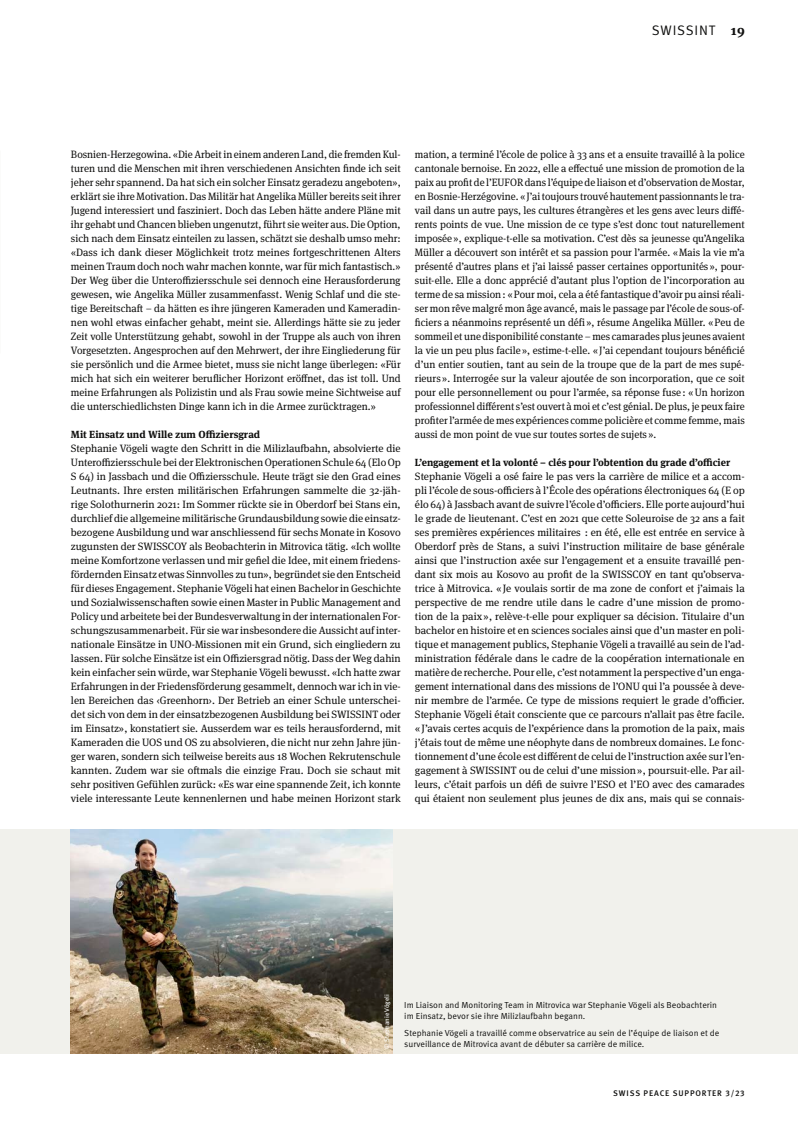
<style>
.page{position:relative;width:798px;height:1127px;background:#fff}
.page>*{position:absolute;margin:0;border:0;box-sizing:border-box;transform-origin:0 0}
.t1{font:13.75px "Meta Pro";letter-spacing:.06em;color:#0e0e0d}
._2_1_Grundtext{font:10.62px/14px "Meta Serif OT";color:#0e0e0d;text-align:justify}
._1_3_Untertitel{font:700 10.25px "Meta Serif OT";color:#0e0e0d}
._3_1_Legende{font:8.75px/11.2px "Meta Pro";color:#0e0e0d}
.t2{font:500 8.12px "Meta Pro";letter-spacing:.11em;color:#0e0e0d}
._3_7_Fotokredit{font:6.5px "Meta Pro";color:#fff}
.s1{font-family:"Meta Serif OT";font-weight:700}
</style>
<div class="page">
<div style="left:0;top:830px;width:797px;height:224px;background:#f1f1ec"></div>
<img style="left:71px;top:830px;width:321px;height:223px">
<p class="t1" style="left:651px;top:22px;width:94px">SWISSINT <span class="s1">19</span></p>
<p class="_2_1_Grundtext" style="left:71px;top:147px;width:331px">Bosnien--Herzegowina. «Die Arbeit in einem anderen Land, die fremden Kul&shy;turen und die Menschen mit ihren verschiedenen Ansichten finde ich seit jeher sehr spannend. Da hat sich ein solcher Einsatz geradezu angeboten», erklärt sie ihre Motivation. Das Militär hat Angelika Müller bereits seit ihrer Jugend interessiert und fasziniert. Doch das Leben hätte andere Pläne mit ihr gehabt und Chancen blieben ungenutzt, führt sie weiter aus. Die Option, sich nach dem Einsatz einteilen zu lassen, schätzt sie deshalb umso mehr: «Dass ich dank dieser Möglichkeit trotz meines fortgeschrittenen Alters meinen Traum doch noch wahr machen konnte, war für mich fantastisch.» Der Weg über die Unteroffiziersschule sei dennoch eine Herausforderung gewesen, wie Angelika Müller zusammenfasst. Wenig Schlaf und die ste&shy;tige Bereitschaft – da hätten es ihre jüngeren Kameraden und Kameradin&shy;nen wohl etwas einfacher gehabt, meint sie. Allerdings hätte sie zu jeder Zeit volle Unterstützung gehabt, sowohl in der Truppe als auch von ihren Vorgesetzten. Angesprochen auf den Mehrwert, der ihre Eingliederung für sie persönlich und die Armee bietet, muss sie nicht lange überlegen: «Für mich hat sich ein weiterer beruflicher Horizont eröffnet, das ist toll. Und meine Erfahrungen als Polizistin und als Frau sowie meine Sichtweise auf die unterschiedlichsten Dinge kann ich in die Armee zurücktragen.»</p>
<p class="_1_3_Untertitel" style="left:71px;top:428px;width:191px">Mit Einsatz und Wille zum Offiziersgrad</p>
<p class="_2_1_Grundtext" style="left:71px;top:441px;width:331px">Stephanie Vögeli wagte den Schritt in die Milizlaufbahn, absolvierte die Unteroffiziersschule bei der Elektronischen Operationen Schule 64 (Elo Op S 64) in Jassbach und die Offiziersschule. Heute trägt sie den Grad eines Leutnants. Ihre ersten militärischen Erfahrungen sammelte die 32-jäh&shy;rige Solothurnerin 2021: Im Sommer rückte sie in Oberdorf bei Stans ein, durchlief die allgemeine militärische Grundausbildung sowie die einsatz&shy;bezogene Ausbildung und war anschliessend für sechs Monate in Kosovo zugunsten der SWISSCOY als Beobachterin in Mitrovica tätig. «Ich wollte meine Komfortzone verlassen und mir gefiel die Idee, mit einem friedens&shy;fördernden Einsatz etwas Sinnvolles zu tun», begründet sie den Entscheid für dieses Engagement. Stephanie Vögeli hat einen Bachelor in Geschichte und Sozialwissenschaften sowie einen Master in Public Management and Policy und arbeitete bei der Bundesverwaltung in der internationalen For&shy;schungszusammenarbeit. Für sie war insbesondere die Aussicht auf inter&shy;nationale Einsätze in UNO-Missionen mit ein Grund, sich eingliedern zu lassen. Für solche Einsätze ist ein Offiziersgrad nötig. Dass der Weg dahin kein einfacher sein würde, war Stephanie Vögeli bewusst. «Ich hatte zwar Erfahrungen in der Friedensförderung gesammelt, dennoch war ich in vie&shy;len Bereichen das ‹Greenhorn›. Der Betrieb an einer Schule unterschei&shy;det sich von dem in der einsatzbezogenen Ausbildung bei SWISSINT oder im Einsatz», konstatiert sie. Ausserdem war es teils herausfordernd, mit Kameraden die UOS und OS zu absolvieren, die nicht nur zehn Jahre jün&shy;ger waren, sondern sich teilweise bereits aus 18 Wochen Rekrutenschule kannten. Zudem war sie oftmals die einzige Frau. Doch sie schaut mit sehr positiven Gefühlen zurück: «Es war eine spannende Zeit, ich konnte viele interessante Leute kennenlernen und habe meinen Horizont stark</p>
<p class="_2_1_Grundtext" style="left:415px;top:147px;width:331px">mation, a terminé l’école de police à 33 ans et a ensuite travaillé à la police cantonale bernoise. En 2022, elle a effectué une mission de promotion de la paix au profit de l’EUFOR dans l’équipe de liaison et d’observation de Mostar, en Bosnie-Herzégovine. « J’ai toujours trouvé hautement passionnants le tra&shy;vail dans un autre pays, les cultures étrangères et les gens avec leurs diffé&shy;rents points de vue. Une mission de ce type s’est donc tout naturellement imposée », explique-t-elle sa motivation. C’est dès sa jeunesse qu’Angelika Müller a découvert son intérêt et sa passion pour l’armée. « Mais la vie m’a présenté d’autres plans et j’ai laissé passer certaines opportunités », pour&shy;suit-elle. Elle a donc apprécié d’autant plus l’option de l’incorporation au terme de sa mission : « Pour moi, cela a été fantastique d’avoir pu ainsi réali&shy;ser mon rêve malgré mon âge avancé, mais le passage par l’école de sous-of&shy;ficiers a néanmoins représenté un défi », résume Angelika Müller. « Peu de sommeil et une disponibilité constante – mes camarades plus jeunes avaient la vie un peu plus facile », estime-t-elle. « J’ai cependant toujours bénéficié d’un entier soutien, tant au sein de la troupe que de la part de mes supé&shy;rieurs ». Interrogée sur la valeur ajoutée de son incorporation, que ce soit pour elle personnellement ou pour l’armée, sa réponse fuse : « Un horizon professionnel différent s’est ouvert à moi et c’est génial. De plus, je peux faire profiter l’armée de mes expériences comme policière et comme femme, mais aussi de mon point de vue sur toutes sortes de sujets ».</p>
<p class="_1_3_Untertitel" style="left:415px;top:456px;width:316px">L’engagement et la volonté – clés pour l’obtention du grade d’officier</p>
<p class="_2_1_Grundtext" style="left:415px;top:469px;width:331px">Stephanie Vögeli a osé faire le pas vers la carrière de milice et a accom&shy;pli l’école de sous-officiers à l’École des opérations électroniques 64 (E op élo 64) à Jassbach avant de suivre l’école d’officiers. Elle porte aujourd’hui le grade de lieutenant. C’est en 2021 que cette Soleuroise de 32 ans a fait ses premières expériences militaires : en été, elle est entrée en service à Oberdorf près de Stans, a suivi l’instruction militaire de base générale ainsi que l’instruction axée sur l’engagement et a ensuite travaillé pen&shy;dant six mois au Kosovo au profit de la SWISSCOY en tant qu’observa&shy;trice à Mitrovica. « Je voulais sortir de ma zone de confort et j’aimais la perspective de me rendre utile dans le cadre d’une mission de promo&shy;tion de la paix », relève-t-elle pour expliquer sa décision. Titulaire d’un bachelor en histoire et en sciences sociales ainsi que d’un master en poli&shy;tique et management publics, Stephanie Vögeli a travaillé au sein de l’ad&shy;ministration fédérale dans le cadre de la coopération internationale en matière de recherche. Pour elle, c’est notamment la perspective d’un enga&shy;gement international dans des missions de l’ONU qui l’a poussée à deve&shy;nir membre de l’armée. Ce type de missions requiert le grade d’officier.<br>Stephanie Vögeli était consciente que ce parcours n’allait pas être facile. « J’avais certes acquis de l’expérience dans la promotion de la paix, mais j’étais tout de même une néophyte dans de nombreux domaines. Le fonc&shy;tionnement d’une école est différent de celui de l’instruction axée sur l’en&shy;gagement à SWISSINT ou de celui d’une mission », poursuit-elle. Par ail&shy;leurs, c’était parfois un défi de suivre l’ESO et l’EO avec des camarades qui étaient non seulement plus jeunes de dix ans, mais qui se connais-</p>
<p class="_3_7_Fotokredit" style="left:382px;top:1049px;width:57px;rotate:-90deg">© Stephanie Vögeli</p>
<p class="_3_1_Legende" style="left:404px;top:999px;width:314px">Im Liaison and Monitoring Team in Mitrovica war Stephanie Vögeli als Beobachterin im Einsatz, bevor sie ihre Milizlaufbahn begann.</p>
<p class="_3_1_Legende" style="left:404px;top:1027px;width:316px">Stephanie Vögeli a travaillé comme observatrice au sein de l’équipe de liaison et de surveillance de Mitrovica avant de débuter sa carrière de milice.</p>
<p class="t2" style="left:613px;top:1088px;width:133px">SWISS PEACE SUPPORTER 3/23</p>
</div>
